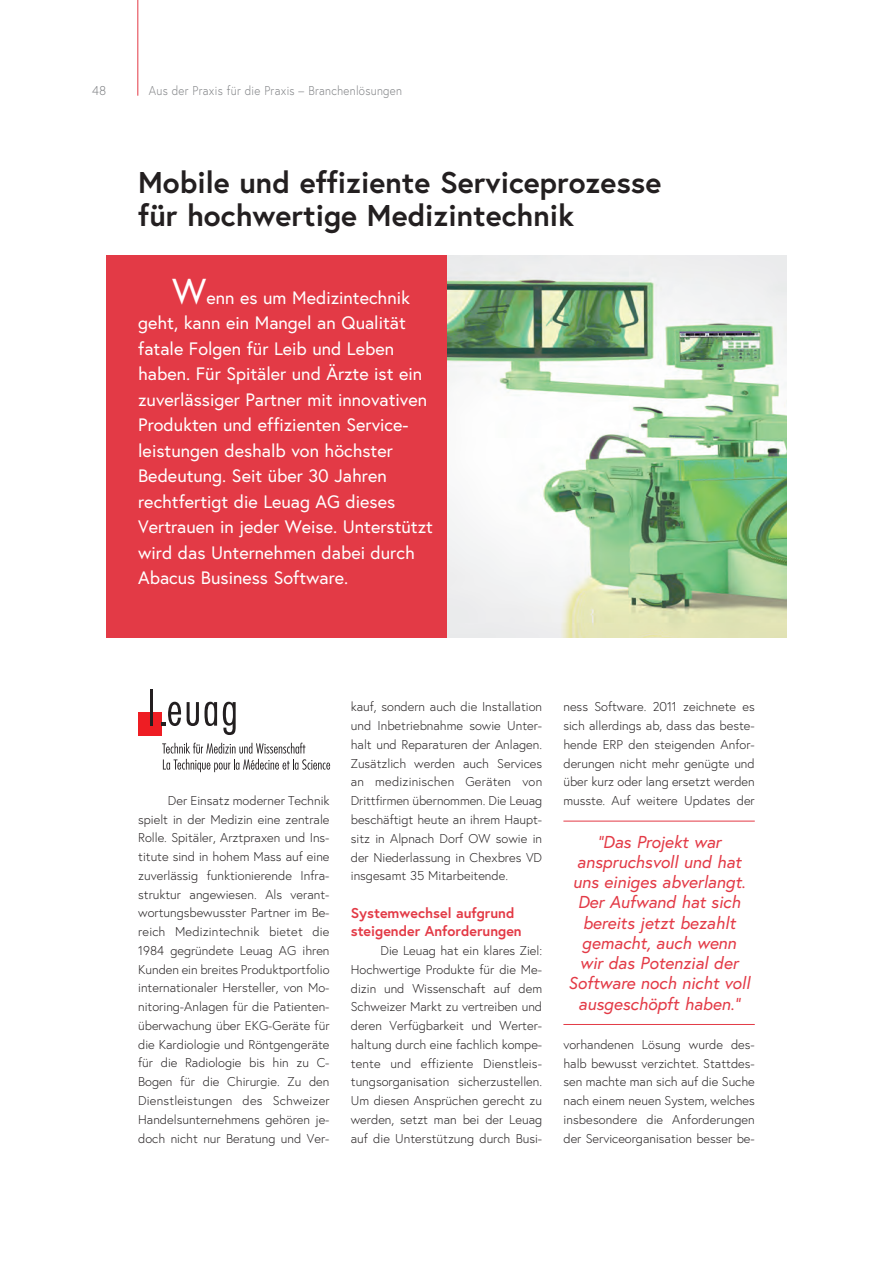
<style>
.page{position:relative;width:893px;height:1263px;background:#fff}
.page>*{position:absolute;margin:0;border:0;box-sizing:border-box;transform-origin:0 0}
.t1{font:700 30px/33px "Europa";color:#231f20}
.t2{font:18px/25.5px "Europa";color:#fff}
.t3{font:italic 17.25px/20.2px "Europa";color:#e33a46;text-align:center}
.t4{font:700 14.25px/18.8px "Europa";color:#e33a46}
.t5{font:300 12.75px/18.8px "Europa";color:#231f20;text-align:justify}
.t6{font:300 12.75px "Europa";letter-spacing:.025em;color:#808285;scale:.9 1}
.t7{font:300 12.75px "Europa";letter-spacing:.025em;color:#808285}
.s1{font-size:36px}
</style>
<div class="page">
<img style="left:446px;top:255px;width:341px;height:383px">
<div style="left:106px;top:255px;width:340px;height:383px;background:#e33a46"></div>
<hr style="left:137px;top:0;width:1px;height:96px;background:#e33a46">
<hr style="left:563px;top:821px;width:192px;height:1px;background:#e33a46">
<hr style="left:563px;top:1024px;width:192px;height:1px;background:#e33a46">
<div style="left:138px;top:712px;width:24px;height:24px;background:#ee1d23"></div>
<hr style="left:150px;top:689px;width:3px;height:37px;background:#231f20">
<svg style="left:187px;top:702px;width:30px;height:24px"></svg>
<svg style="left:223px;top:702px;width:13px;height:33px"></svg>
<svg style="left:162px;top:702px;width:19px;height:24px"></svg>
<svg style="left:162px;top:743px;width:143px;height:10px"></svg>
<svg style="left:163px;top:759px;width:167px;height:13px"></svg>
<p class="t7" style="left:92px;top:83px;width:16px">48</p>
<p class="t6" style="left:149px;top:83px;width:283px">Aus der Praxis für die Praxis – Branchenlösungen</p>
<h1 class="t1" style="left:138px;top:166px;width:525px">Mobile und effiziente Serviceprozesse für hochwertige Medizintechnik</h1>
<p class="t2" style="left:138px;top:285px;width:296px;text-indent:34px"><span class="s1">W</span>enn es um Medizintechnik geht, kann ein Mangel an Qualität fatale Folgen für Leib und Leben haben. Für Spitäler und Ärzte ist ein zuverlässiger Partner mit innovativen Produkten und effizienten Service&shy;leistungen deshalb von höchster Bedeutung. Seit über 30 Jahren rechtfertigt die Leuag AG dieses Vertrauen in jeder Weise. Unterstützt wird das Unternehmen dabei durch Abacus Business Software.</p>
<p class="t5" style="left:138px;top:791px;width:193px;text-indent:30px">Der Einsatz moderner Technik spielt in der Medizin eine zentrale Rolle. Spitäler, Arztpraxen und Ins&shy;titute sind in hohem Mass auf eine zuverlässig funktionierende Infra&shy;struktur angewiesen. Als verant&shy;wortungsbewusster Partner im Be&shy;reich Medizintechnik bietet die 1984 gegründete Leuag AG ihren Kunden ein breites Produktportfolio internationaler Hersteller, von Mo&shy;nitoring-Anlagen für die Patienten&shy;überwachung über EKG-Geräte für die Kardiologie und Röntgengeräte für die Radiologie bis hin zu C-Bogen für die Chirurgie. Zu den Dienstleistungen des Schweizer Handelsunternehmens gehören je&shy;doch nicht nur Beratung und Ver-</p>
<p class="t5" style="left:351px;top:698px;width:193px">kauf, sondern auch die Installation und Inbetriebnahme sowie Unter&shy;halt und Reparaturen der Anlagen.<br>Zusätzlich werden auch Services an medizinischen Geräten von Drittfirmen übernommen. Die Leuag beschäftigt heute an ihrem Haupt&shy;sitz in Alpnach Dorf OW sowie in der Niederlassung in Chexbres VD insgesamt 35 Mitarbeitende.</p>
<p class="t4" style="left:351px;top:903px;width:172px">Systemwechsel aufgrund steigender Anforderungen</p>
<p class="t5" style="left:351px;top:941px;width:193px;text-indent:30px">Die Leuag hat ein klares Ziel:<br>Hochwertige Produkte für die Me&shy;dizin und Wissenschaft auf dem Schweizer Markt zu vertreiben und deren Verfügbarkeit und Werter&shy;haltung durch eine fachlich kompe&shy;tente und effiziente Dienstleis&shy;tungsorganisation sicherzustellen.<br>Um diesen Ansprüchen gerecht zu werden, setzt man bei der Leuag auf die Unterstützung durch Busi-</p>
<p class="t5" style="left:563px;top:698px;width:193px">ness Software. 2011 zeichnete es sich allerdings ab, dass das beste&shy;hende ERP den steigenden Anfor&shy;derungen nicht mehr genügte und über kurz oder lang ersetzt werden musste. Auf weitere Updates der</p>
<h3 class="t3" style="left:568px;top:831px;width:183px">"Das Projekt war anspruchsvoll und hat uns einiges abverlangt.<br>Der Aufwand hat sich bereits jetzt bezahlt gemacht, auch wenn<br>wir das Potenzial der<br>Software noch nicht voll ausgeschöpft haben."</h3>
<p class="t5" style="left:563px;top:1035px;width:193px">vorhandenen Lösung wurde des&shy;halb bewusst verzichtet. Stattdes&shy;sen machte man sich auf die Suche nach einem neuen System, welches insbesondere die Anforderungen der Serviceorganisation besser be-</p>
</div>
